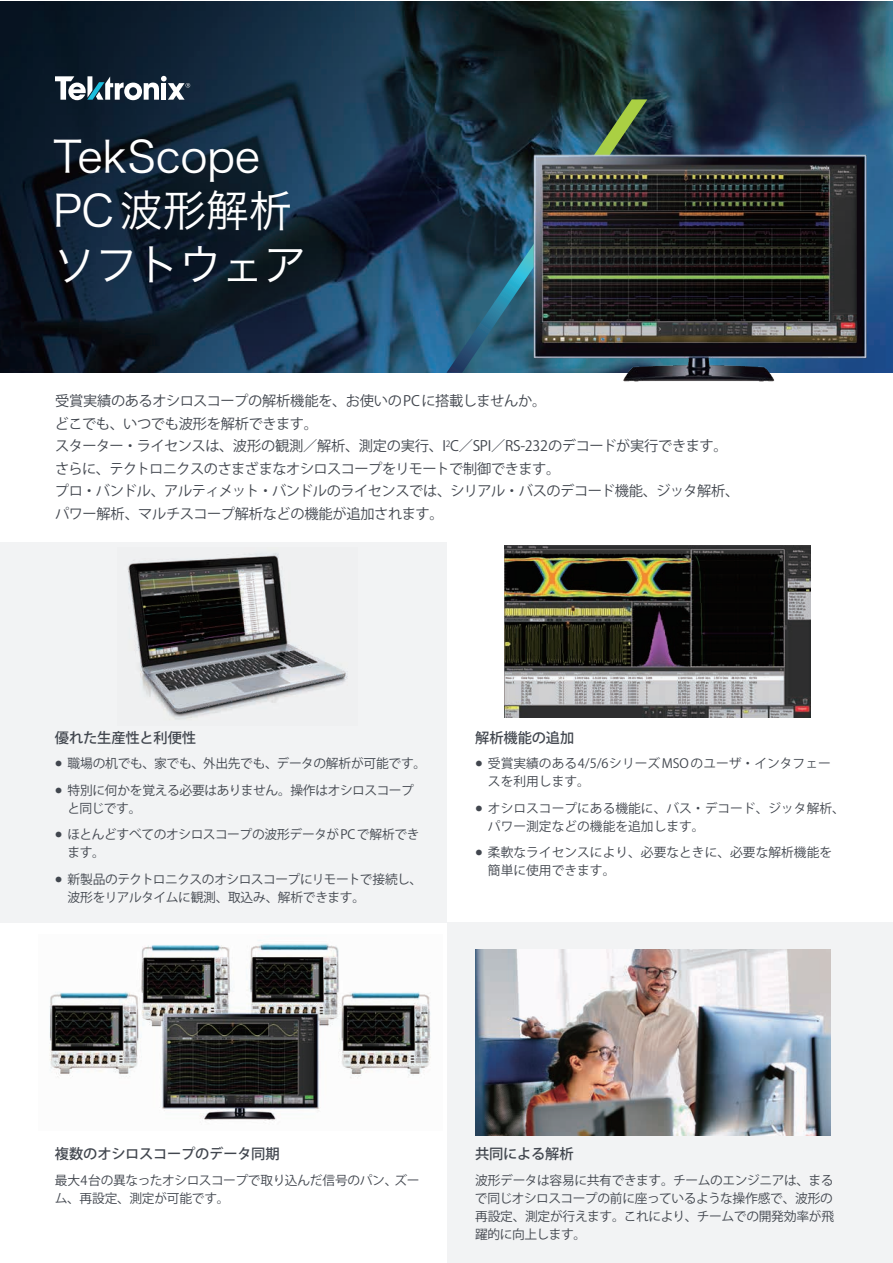
<style>
.page{position:relative;width:893px;height:1263px;background:#fff}
.page>*{position:absolute;margin:0;border:0;box-sizing:border-box;transform-origin:0 0}
.t1{font:43.5px/54px "Hira Kaku Std W3";letter-spacing:-.01em;color:#fff}
.t2{font:14.25px/22.5px "Koz Go Pro";letter-spacing:-.03em;color:#41464e}
.t3{font:500 14.25px "Koz Go Pro";letter-spacing:-.01em;color:#41464e}
.t4{font:12.75px/18px "Koz Go Pro";letter-spacing:-.02em;color:#41464e}
.t5{font:12.75px/18px "Koz Go Pro";color:#41464e}
.s1{font-size:25.5px}
</style>
<div class="page">
<div style="left:0;top:542px;width:446px;height:381px;background:#f2f3f4"></div>
<div style="left:448px;top:923px;width:445px;height:340px;background:#f2f3f4"></div>
<img style="left:127px;top:553px;width:221px;height:167px">
<img style="left:504px;top:545px;width:307px;height:173px">
<img style="left:475px;top:949px;width:356px;height:186px">
<img style="left:49px;top:940px;width:382px;height:183px">
<img style="left:0;top:1px;width:893px;height:372px">
<svg style="left:55px;top:76px;width:135px;height:24px"></svg>
<svg style="left:446px;top:99px;width:201px;height:274px;background:#214352"></svg>
<img style="left:511px;top:130px;width:379px;height:252px">
<h1 class="t1" style="left:53px;top:130px;width:255px">TekScope<br>PC波形解析ソフトウェア</h1>
<p class="t2" style="left:55px;top:390px;width:686px">受賞実績のあるオシロスコープの解析機能を、お使いのPCに搭載しませんか。<br>どこでも、いつでも波形を解析できます。<br>スターター・ライセンスは、波形の観測／解析、測定の実行、I<sup>2</sup>C／SPI／RS-232のデコードが実行できます。さらに、テクトロニクスのさまざまなオシロスコープをリモートで制御できます。<br>プロ・バンドル、アルティメット・バンドルのライセンスでは、シリアル・バスのデコード機能、ジッタ解析、パワー解析、マルチスコープ解析などの機能が追加されます。</p>
<p class="t3" style="left:55px;top:729px;width:143px">優れた生産性と利便性</p>
<p class="t4" style="left:55px;top:755px;width:373px"><span class="s1">•</span> 職場の机でも、家でも、外出先でも、データの解析が可能です。</p>
<p class="t4" style="left:67px;top:781px;width:348px;text-indent:-12px"><span class="s1">•</span> 特別に何かを覚える必要はありません。操作はオシロスコープと同じです。</p>
<p class="t4" style="left:67px;top:826px;width:354px;text-indent:-12px"><span class="s1">•</span> ほとんどすべてのオシロスコープの波形データがPCで解析できます。</p>
<p class="t4" style="left:68px;top:870px;width:356px;text-indent:-13px"><span class="s1">•</span> 新製品のテクトロニクスのオシロスコープにリモートで接続し、波形をリアルタイムに観測、取込み、解析できます。</p>
<p class="t3" style="left:475px;top:729px;width:101px">解析機能の追加</p>
<p class="t5" style="left:488px;top:755px;width:344px;text-indent:-13px"><span class="s1">•</span> 受賞実績のある4/5/6シリーズ MSO のユーザ・インタフェースを利用します。</p>
<p class="t5" style="left:488px;top:799px;width:359px;text-indent:-13px"><span class="s1">•</span> オシロスコープにある機能に、バス・デコード、ジッタ解析、パワー測定などの機能を追加します。</p>
<p class="t5" style="left:488px;top:844px;width:346px;text-indent:-13px"><span class="s1">•</span> 柔軟なライセンスにより、必要なときに、必要な解析機能を簡単に使用できます。</p>
<p class="t3" style="left:55px;top:1145px;width:226px">複数のオシロスコープのデータ同期</p>
<p class="t4" style="left:55px;top:1171px;width:366px">最大4台の異なったオシロスコープで取り込んだ信号のパン、ズーム、再設定、測定が可能です。</p>
<p class="t3" style="left:475px;top:1145px;width:100px">共同による解析</p>
<p class="t4" style="left:475px;top:1171px;width:361px;text-align:justify">波形データは容易に共有できます。チームのエンジニアは、まるで同じオシロスコープの前に座っているような操作感で、波形の再設定、測定が行えます。これにより、チームでの開発効率が飛躍的に向上します。</p>
</div>
